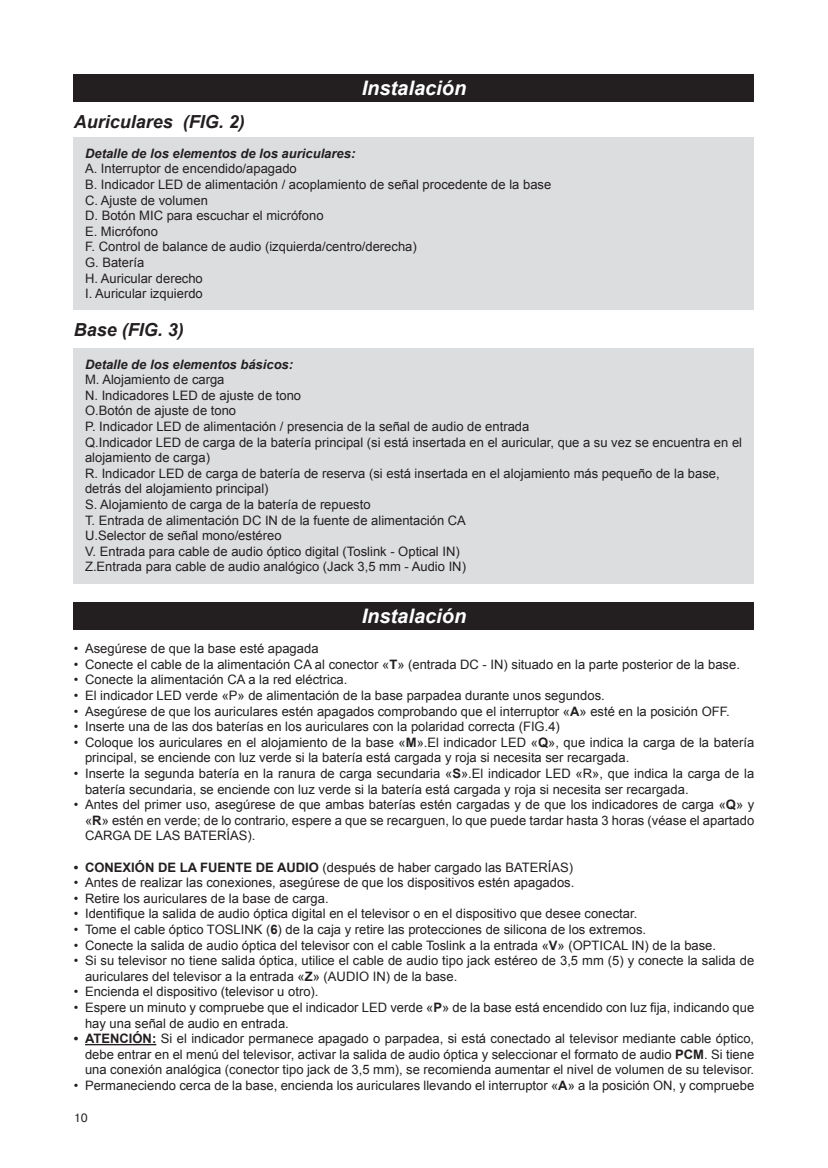
<style>
.page{position:relative;width:828px;height:1168px;background:#fff}
.page>*{position:absolute;margin:0;border:0;box-sizing:border-box;transform-origin:0 0}
.Testo_bold-italic_10{font:italic 700 20px "Arial";color:#fff}
.Testo_bold-italic_10-2{font:italic 700 18px "Arial";color:#231f20}
.Testo_Trattino{font:13px/15.6px "Arial";color:#231f20}
.Testo_6_5pt{font:italic 700 13px "Arial";color:#231f20}
.Testo_Trattino-2{font:italic 700 13px "Arial";color:#231f20}
.t1{font:12px "Pragmatica TT";color:#231f20}
.s1{font-weight:700}
</style>
<div class="page">
<div style="left:74px;top:74px;width:680px;height:28px;background:#231f20"></div>
<div style="left:74px;top:137px;width:680px;height:173px;background:#dcdddf"></div>
<div style="left:74px;top:349px;width:680px;height:235px;background:#dcdddf"></div>
<div style="left:74px;top:602px;width:680px;height:27px;background:#231f20"></div>
<hr style="left:85px;top:1044px;width:71px;height:1px;background:#231f20">
<p class="Testo_bold-italic_10-2" style="left:74px;top:110px;width:173px">Auriculares (FIG. 2)</p>
<p class="Testo_bold-italic_10" style="left:362px;top:75px;width:106px">Instalación</p>
<p class="Testo_6_5pt" style="left:85px;top:145px;width:272px">Detalle de los elementos de los auriculares:</p>
<p class="Testo_Trattino" style="left:85px;top:161px;width:213px">A. Interruptor de encendido/apagado</p>
<p class="Testo_Trattino" style="left:85px;top:177px;width:468px">B. Indicador LED de alimentación / acoplamiento de señal procedente de la base</p>
<p class="Testo_Trattino" style="left:85px;top:192px;width:124px">C. Ajuste de volumen</p>
<p class="Testo_Trattino" style="left:85px;top:208px;width:240px">D. Botón MIC para escuchar el micrófono</p>
<p class="Testo_Trattino" style="left:85px;top:223px;width:74px">E. Micrófono</p>
<p class="Testo_Trattino" style="left:85px;top:239px;width:333px">F. Control de balance de audio (izquierda/centro/derecha)</p>
<p class="Testo_Trattino" style="left:85px;top:255px;width:61px">G. Batería</p>
<p class="Testo_Trattino" style="left:85px;top:270px;width:119px">H. Auricular derecho</p>
<p class="Testo_Trattino" style="left:85px;top:286px;width:119px">I. Auricular izquierdo</p>
<p class="Testo_bold-italic_10-2" style="left:74px;top:318px;width:112px">Base (FIG. 3)</p>
<p class="Testo_Trattino-2" style="left:85px;top:355px;width:210px">Detalle de los elementos básicos:</p>
<p class="Testo_Trattino" style="left:85px;top:372px;width:141px">M. Alojamiento de carga</p>
<p class="Testo_Trattino" style="left:85px;top:387px;width:218px">N. Indicadores LED de ajuste de tono</p>
<p class="Testo_Trattino" style="left:85px;top:403px;width:153px">O.Botón de ajuste de tono</p>
<p class="Testo_Trattino" style="left:85px;top:419px;width:446px">P. Indicador LED de alimentación / presencia de la señal de audio de entrada</p>
<p class="Testo_Trattino" style="left:85px;top:434px;width:658px">Q.Indicador LED de carga de la batería principal (si está insertada en el auricular, que a su vez se encuentra en el alojamiento de carga)</p>
<p class="Testo_Trattino" style="left:85px;top:465px;width:636px">R. Indicador LED de carga de batería de reserva (si está insertada en el alojamiento más pequeño de la base, detrás del alojamiento principal)</p>
<p class="Testo_Trattino" style="left:85px;top:497px;width:287px">S. Alojamiento de carga de la batería de repuesto</p>
<p class="Testo_Trattino" style="left:85px;top:512px;width:382px">T. Entrada de alimentación DC IN de la fuente de alimentación CA</p>
<p class="Testo_Trattino" style="left:85px;top:528px;width:198px">U.Selector de señal mono/estéreo</p>
<p class="Testo_Trattino" style="left:85px;top:543px;width:376px">V. Entrada para cable de audio óptico digital (Toslink - Optical IN)</p>
<p class="Testo_Trattino" style="left:85px;top:559px;width:382px">Z.Entrada para cable de audio analógico (Jack 3,5 mm - Audio IN)</p>
<p class="Testo_bold-italic_10" style="left:362px;top:603px;width:106px">Instalación</p>
<p class="Testo_Trattino" style="left:74px;top:641px;width:246px">• Asegúrese de que la base esté apagada</p>
<p class="Testo_Trattino" style="left:74px;top:657px;width:668px">• Conecte el cable de la alimentación CA al conector «<span class="s1">T</span>» (entrada DC - IN) situado en la parte posterior de la base.</p>
<p class="Testo_Trattino" style="left:74px;top:672px;width:275px">• Conecte la alimentación CA a la red eléctrica.</p>
<p class="Testo_Trattino" style="left:74px;top:688px;width:532px">• El indicador LED verde «P» de alimentación de la base parpadea durante unos segundos.</p>
<p class="Testo_Trattino" style="left:74px;top:703px;width:657px">• Asegúrese de que los auriculares estén apagados comprobando que el interruptor «<span class="s1">A</span>» esté en la posición OFF.</p>
<p class="Testo_Trattino" style="left:74px;top:719px;width:488px">• Inserte una de las dos baterías en los auriculares con la polaridad correcta (FIG.4)</p>
<p class="Testo_Trattino" style="left:85px;top:735px;width:670px;text-indent:-11px">• Coloque los auriculares en el alojamiento de la base «<span class="s1">M</span>».El indicador LED «<span class="s1">Q</span>», que indica la carga de la batería principal, se enciende con luz verde si la batería está cargada y roja si necesita ser recargada.</p>
<p class="Testo_Trattino" style="left:85px;top:766px;width:670px;text-indent:-11px">• Inserte la segunda batería en la ranura de carga secundaria «<span class="s1">S</span>».El indicador LED «R», que indica la carga de la batería secundaria, se enciende con luz verde si la batería está cargada y roja si necesita ser recargada.</p>
<p class="Testo_Trattino" style="left:85px;top:797px;width:670px;text-align:justify;text-indent:-11px">• Antes del primer uso, asegúrese de que ambas baterías estén cargadas y de que los indicadores de carga «<span class="s1">Q</span>» y «<span class="s1">R</span>» estén en verde; de lo contrario, espere a que se recarguen, lo que puede tardar hasta 3 horas (véase el apartado CARGA DE LAS BATERÍAS).</p>
<p class="Testo_Trattino" style="left:74px;top:859px;width:501px"><span class="s1">• CONEXIÓN DE LA FUENTE DE AUDIO</span> (después de haber cargado las BATERÍAS)</p>
<p class="Testo_Trattino" style="left:74px;top:875px;width:502px">• Antes de realizar las conexiones, asegúrese de que los dispositivos estén apagados.</p>
<p class="Testo_Trattino" style="left:74px;top:891px;width:256px">• Retire los auriculares de la base de carga.</p>
<p class="Testo_Trattino" style="left:74px;top:906px;width:565px">• Identifique la salida de audio óptica digital en el televisor o en el dispositivo que desee conectar.</p>
<p class="Testo_Trattino" style="left:74px;top:922px;width:574px">• Tome el cable óptico TOSLINK (<span class="s1">6</span>) de la caja y retire las protecciones de silicona de los extremos.</p>
<p class="Testo_Trattino" style="left:74px;top:937px;width:644px">• Conecte la salida de audio óptica del televisor con el cable Toslink a la entrada «<span class="s1">V</span>» (OPTICAL IN) de la base.</p>
<p class="Testo_Trattino" style="left:85px;top:953px;width:670px;text-indent:-11px">• Si su televisor no tiene salida óptica, utilice el cable de audio tipo jack estéreo de 3,5 mm (5) y conecte la salida de auriculares del televisor a la entrada «<span class="s1">Z</span>» (AUDIO IN) de la base.</p>
<p class="Testo_Trattino" style="left:74px;top:984px;width:246px">• Encienda el dispositivo (televisor u otro).</p>
<p class="Testo_Trattino" style="left:85px;top:1000px;width:670px;text-indent:-11px">• Espere un minuto y compruebe que el indicador LED verde «<span class="s1">P</span>» de la base está encendido con luz fija, indicando que hay una señal de audio en entrada.</p>
<p class="Testo_Trattino" style="left:85px;top:1031px;width:670px;text-align:justify;text-indent:-11px"><span class="s1">• ATENCIÓN:</span> Si el indicador permanece apagado o parpadea, si está conectado al televisor mediante cable óptico, debe entrar en el menú del televisor, activar la salida de audio óptica y seleccionar el formato de audio <span class="s1">PCM</span>. Si tiene una conexión analógica (conector tipo jack de 3,5 mm), se recomienda aumentar el nivel de volumen de su televisor.</p>
<p class="Testo_Trattino" style="left:74px;top:1078px;width:682px">• Permaneciendo cerca de la base, encienda los auriculares llevando el interruptor «<span class="s1">A</span>» a la posición ON, y compruebe</p>
<p class="t1" style="left:74px;top:1111px;width:15px">10</p>
</div>
